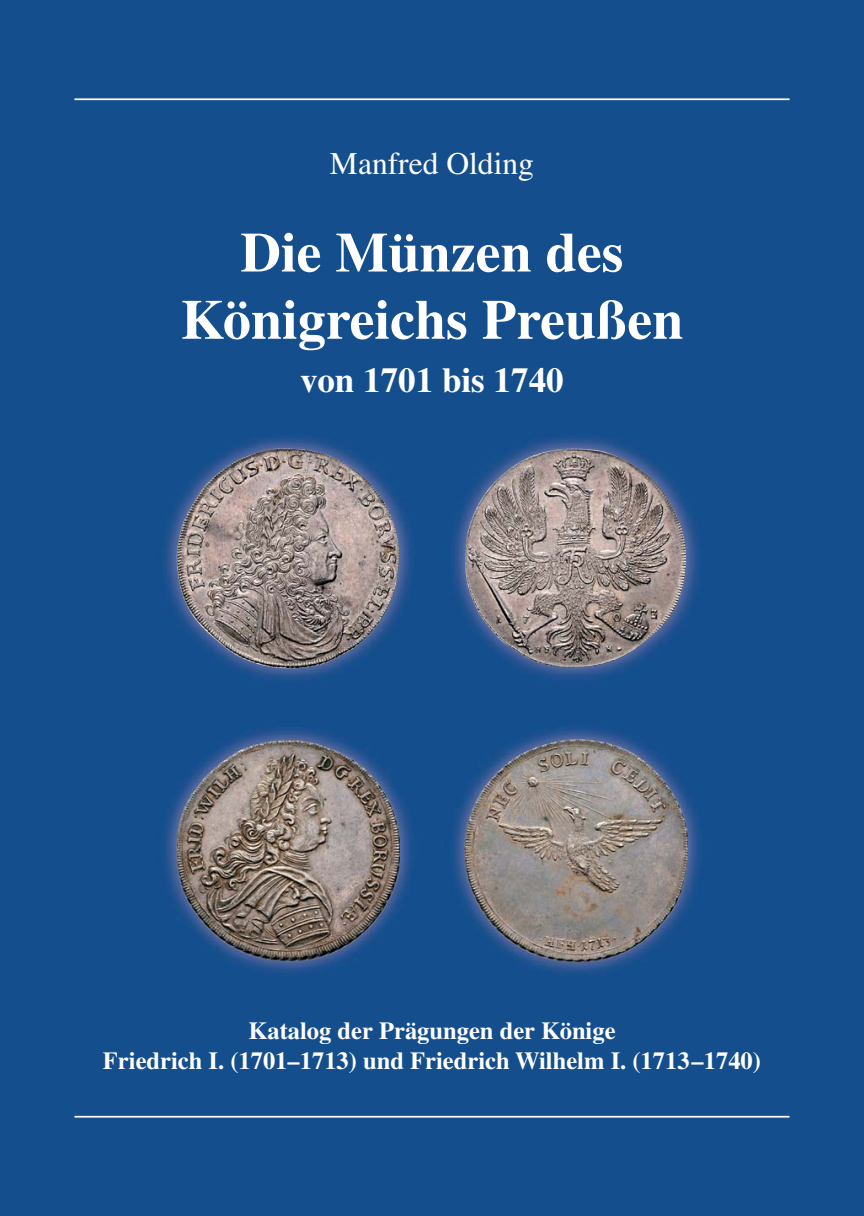
<style>
.page{position:relative;width:864px;height:1216px;background:#fff}
.page>*{position:absolute;margin:0;border:0;box-sizing:border-box;transform-origin:0 0}
.t1{font:700 56px/67.2px "Times LT Std";color:#fff;text-align:center}
.t2{font:700 35px "Times LT Std";color:#fff}
.t3{font:31.5px "Times LT Std";color:#fff}
.t4{font:700 24.5px/29.4px "Times LT Std";color:#fff;text-align:center}
</style>
<div class="page">
<div style="left:0;top:0;width:863px;height:1215px;background:#144e8c"></div>
<hr style="left:74px;top:98px;width:715px;height:2px;background:#fff">
<hr style="left:74px;top:1115px;width:715px;height:2px;background:#fff">
<img style="left:165px;top:438px;width:245px;height:241px">
<img style="left:176px;top:448px;width:223px;height:220px">
<img style="left:165px;top:730px;width:246px;height:242px">
<img style="left:176px;top:740px;width:223px;height:221px">
<img style="left:454px;top:438px;width:244px;height:239px">
<img style="left:465px;top:449px;width:220px;height:218px">
<img style="left:454px;top:728px;width:244px;height:244px">
<img style="left:464px;top:739px;width:223px;height:223px">
<p class="t3" style="left:330px;top:151px;width:205px">Manfred Olding</p>
<h1 class="t1" style="left:180px;top:224px;width:504px">Die Münzen des<br>Königreichs Preußen</h1>
<h2 class="t2" style="left:300px;top:366px;width:265px">von 1701 bis 1740</h2>
<p class="t4" style="left:103px;top:1018px;width:659px">Katalog der Prägungen der Könige<br>Friedrich I. (1701–1713) und Friedrich Wilhelm I. (1713–1740)</p>
</div>
